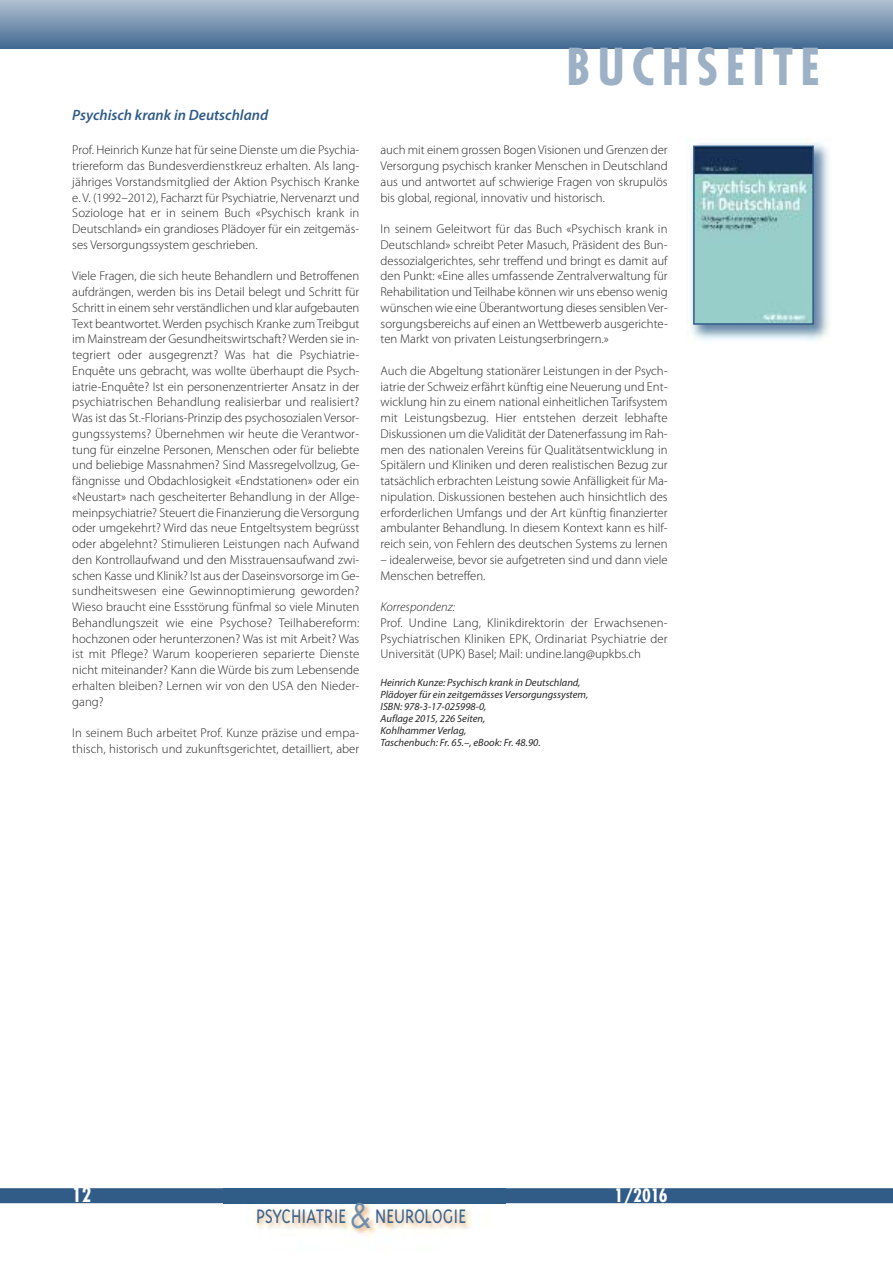
<style>
.page{position:relative;width:893px;height:1263px;background:#fff}
.page>*{position:absolute;margin:0;border:0;box-sizing:border-box;transform-origin:0 0}
.t1{font:700 condensed 49.5px "Futura";letter-spacing:.15em;color:#9cb1c6}
.t2{font:300 22.5px "Triplex";color:#3b648e;scale:.88 1}
.t3{font:700 condensed 19.5px "Futura";color:#fff}
.t4{font:700 condensed 18px "Futura";color:#fff}
.t5{font:italic 600 15px "Myriad Pro";color:#315c88}
.t6{font:300 12.75px/15.8px "Myriad Pro";color:#272627;text-align:justify}
.t7{font:italic 300 12.75px "Myriad Pro";color:#272627}
.t8{font:italic 10.5px/12px "Myriad Pro";color:#272627}
.s1{font-family:"Futura";font-weight:400;font-size:33px;color:#6f8dac}
</style>
<div class="page">
<div style="left:0;top:1188px;width:893px;height:15px;background:#315c88"></div>
<img style="left:223px;top:1203px;width:282px;height:34px">
<div style="left:0;top:0;width:893px;height:48px;background:linear-gradient(to bottom,#b0c0d1,#466c94)"></div>
<img style="left:691px;top:139px;width:139px;height:202px">
<img style="left:696px;top:149px;width:115px;height:173px">
<div style="left:693px;top:146px;width:121px;height:179px;border:2px solid #315c88"></div>
<p class="t5" style="left:72px;top:110px;width:197px">Psychisch krank in Deutschland</p>
<p class="t6" style="left:72px;top:143px;width:289px">Prof. Heinrich Kunze hat für seine Dienste um die Psychia&shy;triereform das Bundesverdienstkreuz erhalten. Als lang&shy;jähriges Vorstandsmitglied der Aktion Psychisch Kranke e. V. (1992–2012), Facharzt für Psychiatrie, Nervenarzt und Soziologe hat er in seinem Buch «Psychisch krank in Deutschland» ein grandioses Plädoyer für ein zeitgemäs&shy;ses Versorgungssystem geschrieben.</p>
<p class="t6" style="left:72px;top:269px;width:289px">Viele Fragen, die sich heute Behandlern und Betroffenen aufdrängen, werden bis ins Detail belegt und Schritt für Schritt in einem sehr verständlichen und klar aufgebauten Text beantwortet. Werden psychisch Kranke zum Treibgut im Mainstream der Gesundheitswirtschaft? Werden sie in&shy;tegriert oder ausgegrenzt? Was hat die Psychiatrie-Enquête uns gebracht, was wollte überhaupt die Psych&shy;iatrie-Enquête? Ist ein personenzentrierter Ansatz in der psychiatrischen Behandlung realisierbar und realisiert?<br>Was ist das St.-Florians-Prinzip des psychosozialen Versor&shy;gungssystems? Übernehmen wir heute die Verantwor&shy;tung für einzelne Personen, Menschen oder für beliebte und beliebige Massnahmen? Sind Massregelvollzug, Ge&shy;fängnisse und Obdachlosigkeit «Endstationen» oder ein «Neustart» nach gescheiterter Behandlung in der Allge&shy;meinpsychiatrie? Steuert die Finanzierung die Versorgung oder umgekehrt? Wird das neue Entgeltsystem begrüsst oder abgelehnt? Stimulieren Leistungen nach Aufwand den Kontrollaufwand und den Misstrauensaufwand zwi&shy;schen Kasse und Klinik? Ist aus der Daseinsvorsorge im Ge&shy;sundheitswesen eine Gewinnoptimierung geworden?<br>Wieso braucht eine Essstörung fünfmal so viele Minuten Behandlungszeit wie eine Psychose? Teilhabereform: hochzonen oder herunterzonen? Was ist mit Arbeit? Was ist mit Pflege? Warum kooperieren separierte Dienste nicht miteinander? Kann die Würde bis zum Lebensende erhalten bleiben? Lernen wir von den USA den Nieder&shy;gang?</p>
<p class="t6" style="left:72px;top:726px;width:289px">In seinem Buch arbeitet Prof. Kunze präzise und empa&shy;thisch, historisch und zukunftsgerichtet, detailliert, aber</p>
<h1 class="t1" style="left:566px;top:46px;width:255px">BUCHSEITE</h1>
<p class="t6" style="left:381px;top:143px;width:289px">auch mit einem grossen Bogen Visionen und Grenzen der Versorgung psychisch kranker Menschen in Deutschland aus und antwortet auf schwierige Fragen von skrupulös bis global, regional, innovativ und historisch.</p>
<p class="t6" style="left:381px;top:222px;width:289px">In seinem Geleitwort für das Buch «Psychisch krank in Deutschland» schreibt Peter Masuch, Präsident des Bun&shy;dessozialgerichtes, sehr treffend und bringt es damit auf den Punkt: «Eine alles umfassende Zentralverwaltung für Rehabilitation undTeilhabe können wir uns ebenso wenig wünschen wie eine Überantwortung dieses sensiblen Ver&shy;sorgungsbereichs auf einen an Wettbewerb ausgerichte&shy;ten Markt von privaten Leistungserbringern.»</p>
<p class="t6" style="left:381px;top:364px;width:289px">Auch die Abgeltung stationärer Leistungen in der Psych&shy;iatrie der Schweiz erfährt künftig eine Neuerung und Ent&shy;wicklung hin zu einem national einheitlichen Tarifsystem mit Leistungsbezug. Hier entstehen derzeit lebhafte Diskussionen um die Validität der Datenerfassung im Rah&shy;men des nationalen Vereins für Qualitätsentwicklung in Spitälern und Kliniken und deren realistischen Bezug zur tatsächlich erbrachten Leistung sowie Anfälligkeit für Ma&shy;nipulation. Diskussionen bestehen auch hinsichtlich des erforderlichen Umfangs und der Art künftig finanzierter ambulanter Behandlung. In diesem Kontext kann es hilf&shy;reich sein, von Fehlern des deutschen Systems zu lernen</p>
<p class="t6" style="left:381px;top:553px;width:289px">– idealerweise, bevor sie aufgetreten sind und dann viele<br>Menschen betreffen.</p>
<p class="t7" style="left:381px;top:602px;width:76px">Korrespondenz:</p>
<p class="t6" style="left:381px;top:616px;width:289px">Prof. Undine Lang, Klinikdirektorin der Erwachsenen-Psychiatrischen Kliniken EPK, Ordinariat Psychiatrie der Universität (UPK) Basel; Mail: undine.lang@upkbs.ch</p>
<p class="t8" style="left:381px;top:677px;width:209px">Heinrich Kunze: Psychisch krank in Deutschland, Plädoyer für ein zeitgemässes Versorgungssystem, ISBN: 978-3-17-025998-0,<br>Auflage 2015, 226 Seiten,<br>Kohlhammer Verlag,<br>Taschenbuch: Fr. 65.–, eBook: Fr. 48.90.</p>
<h3 class="t3" style="left:72px;top:1186px;width:21px">12</h3>
<h2 class="t2" style="left:256px;top:1202px;width:240px">PSYCHIATRIE <span class="s1">&amp;</span> NEUROLOGIE</h2>
<h3 class="t4" style="left:615px;top:1187px;width:55px">1/2016</h3>
</div>
